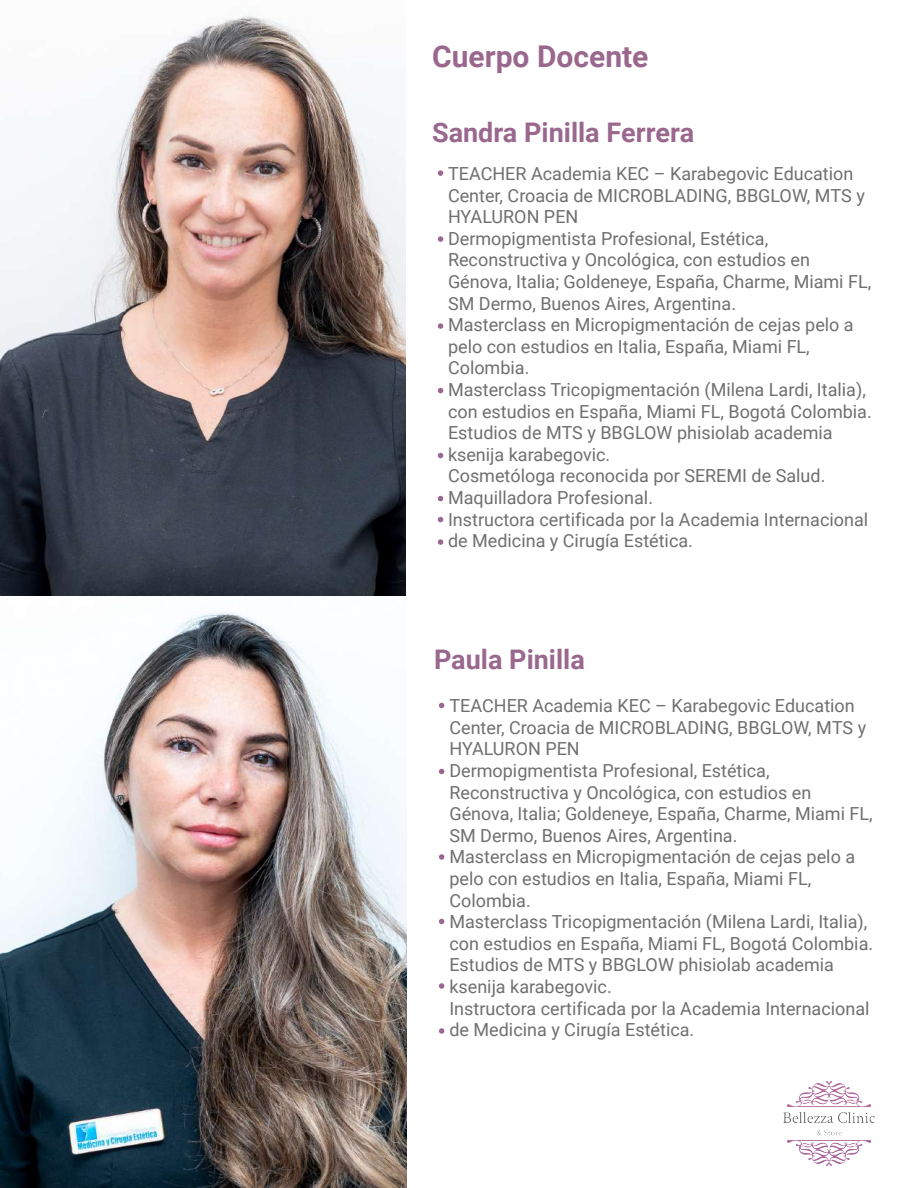
<style>
.page{position:relative;width:918px;height:1188px;background:#fff}
.page>*{position:absolute;margin:0;border:0;box-sizing:border-box;transform-origin:0 0}
.t1{font:700 30px "Roboto";color:#9a688e}
.t2{font:700 27px "Roboto";color:#9a688e}
.t3{font:18px/21.6px "Roboto";color:#706f6f}
</style>
<div class="page">
<svg style="left:439px;top:703px;width:5px;height:5px"></svg>
<svg style="left:439px;top:769px;width:5px;height:5px"></svg>
<svg style="left:439px;top:854px;width:5px;height:6px"></svg>
<svg style="left:439px;top:919px;width:5px;height:5px"></svg>
<svg style="left:439px;top:983px;width:5px;height:6px"></svg>
<svg style="left:439px;top:1028px;width:5px;height:6px"></svg>
<img style="left:0;top:16px;width:406px;height:1172px">
<svg style="left:438px;top:170px;width:5px;height:6px"></svg>
<svg style="left:438px;top:236px;width:5px;height:6px"></svg>
<svg style="left:438px;top:323px;width:5px;height:6px"></svg>
<svg style="left:438px;top:388px;width:5px;height:5px"></svg>
<svg style="left:438px;top:453px;width:5px;height:5px"></svg>
<svg style="left:438px;top:496px;width:5px;height:5px"></svg>
<svg style="left:438px;top:517px;width:5px;height:5px"></svg>
<svg style="left:438px;top:539px;width:5px;height:6px"></svg>
<img style="left:783px;top:1082px;width:92px;height:83px">
<h1 class="t1" style="left:432px;top:36px;width:218px">Cuerpo Docente</h1>
<h2 class="t2" style="left:432px;top:113px;width:264px">Sandra Pinilla Ferrera</h2>
<p class="t3" style="left:448px;top:162px;width:425px">TEACHER Academia KEC – Karabegovic Education Center, Croacia de MICROBLADING, BBGLOW, MTS y HYALURON PEN<br>Dermopigmentista Profesional, Estética, Reconstructiva y Oncológica, con estudios en Génova, Italia; Goldeneye, España, Charme, Miami FL, SM Dermo, Buenos Aires, Argentina.<br>Masterclass en Micropigmentación de cejas pelo a pelo con estudios en Italia, España, Miami FL, Colombia.<br>Masterclass Tricopigmentación (Milena Lardi, Italia), con estudios en España, Miami FL, Bogotá Colombia.<br>Estudios de MTS y BBGLOW phisiolab academia ksenija karabegovic.<br>Cosmetóloga reconocida por SEREMI de Salud.<br>Maquilladora Profesional.<br>Instructora certificada por la Academia Internacional de Medicina y Cirugía Estética.</p>
<h2 class="t2" style="left:434px;top:640px;width:152px">Paula Pinilla</h2>
<p class="t3" style="left:449px;top:694px;width:425px">TEACHER Academia KEC – Karabegovic Education Center, Croacia de MICROBLADING, BBGLOW, MTS y HYALURON PEN<br>Dermopigmentista Profesional, Estética, Reconstructiva y Oncológica, con estudios en Génova, Italia; Goldeneye, España, Charme, Miami FL, SM Dermo, Buenos Aires, Argentina.<br>Masterclass en Micropigmentación de cejas pelo a pelo con estudios en Italia, España, Miami FL, Colombia.<br>Masterclass Tricopigmentación (Milena Lardi, Italia), con estudios en España, Miami FL, Bogotá Colombia.<br>Estudios de MTS y BBGLOW phisiolab academia ksenija karabegovic.<br>Instructora certificada por la Academia Internacional de Medicina y Cirugía Estética.</p>
</div>
